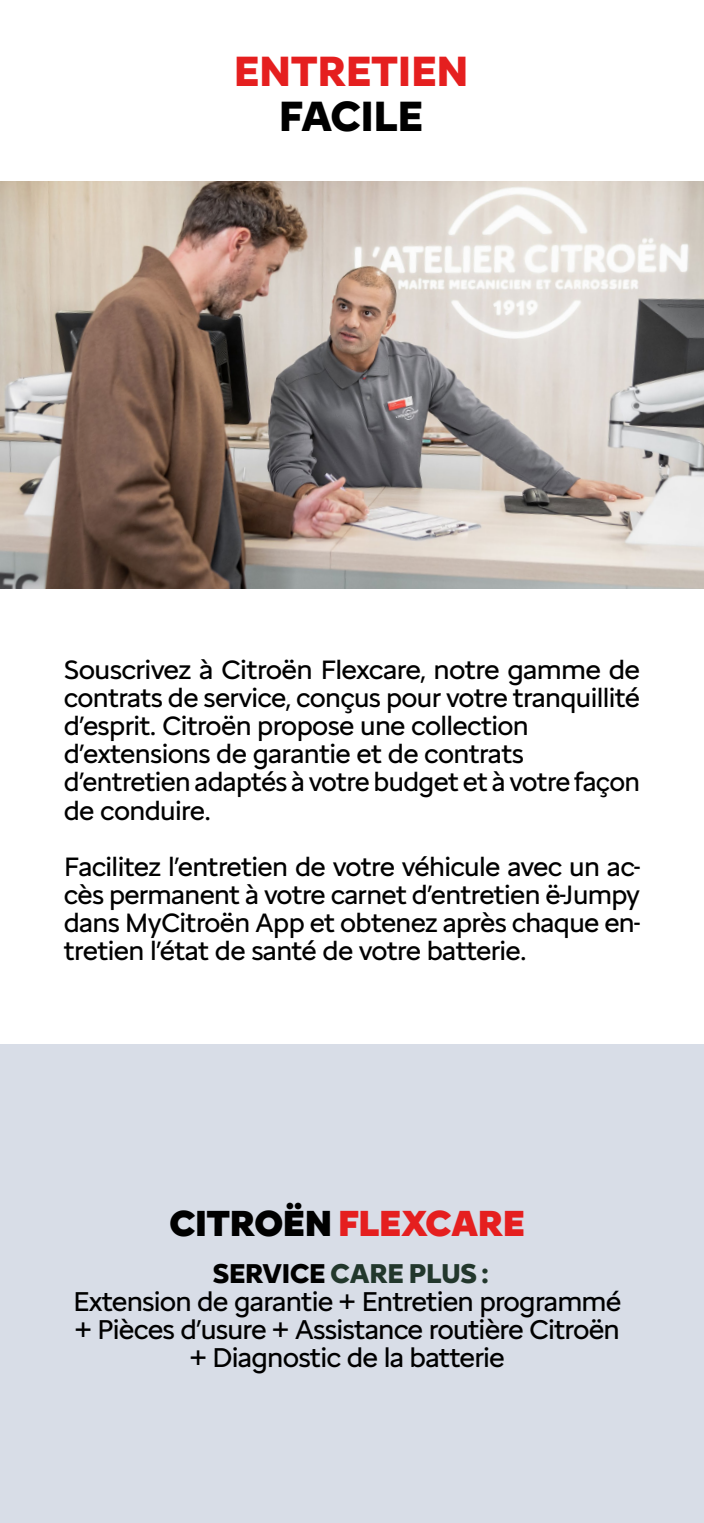
<style>
.page{position:relative;width:704px;height:1523px;background:#fff}
.page>*{position:absolute;margin:0;border:0;box-sizing:border-box;transform-origin:0 0}
.t1{font:700 43.75px "Citroen Type";letter-spacing:-.025em;color:#e51f1f}
.t2{font:700 43.75px "Citroen Type";letter-spacing:-.025em;color:#000}
.t3{font:900 37.5px "Citroen Type";letter-spacing:-.03em;color:#e51f1f}
.t4{font:28.12px/28.1px "Citroen Type";letter-spacing:-.03em;color:#000;text-align:center}
.t5{font:27.5px/28.1px "Citroen Type";letter-spacing:-.025em;color:#000}
.s1{color:#000}
.s2{font-weight:700}
.s3{font-weight:700;color:#22372c}
</style>
<div class="page">
<div style="left:0;top:1044px;width:703px;height:478px;background:#d8dde7"></div>
<img style="left:0;top:182px;width:703px;height:407px">
<h1 class="t1" style="left:233px;top:38px;width:237px">ENTRETIEN</h1>
<h1 class="t2" style="left:278px;top:83px;width:146px">FACILE</h1>
<p class="t5" style="left:64px;top:653px;width:577px">Souscrivez à Citroën Flexcare, notre gamme de contrats de service, conçus pour votre tranquillité d’esprit. Citroën propose une collection d’extensions de garantie et de contrats d’entretien adaptés à votre budget et à votre façon de conduire.</p>
<p class="t5" style="left:64px;top:850px;width:577px;text-align:justify">Facilitez l’entretien de votre véhicule avec un ac&shy;cès permanent à votre carnet d’entretien ë-Jumpy dans MyCitroën App et obtenez après chaque en&shy;tretien l’état de santé de votre batterie.</p>
<h2 class="t3" style="left:169px;top:1194px;width:358px"><span class="s1">CITROËN</span> FLEXCARE</h2>
<p class="t4" style="left:73px;top:1256px;width:549px"><span class="s2">SERVICE</span> <span class="s3">CARE PLUS :<br></span>Extension de garantie + Entretien programmé + Pièces d’usure + Assistance routière Citroën + Diagnostic de la batterie</p>
</div>
